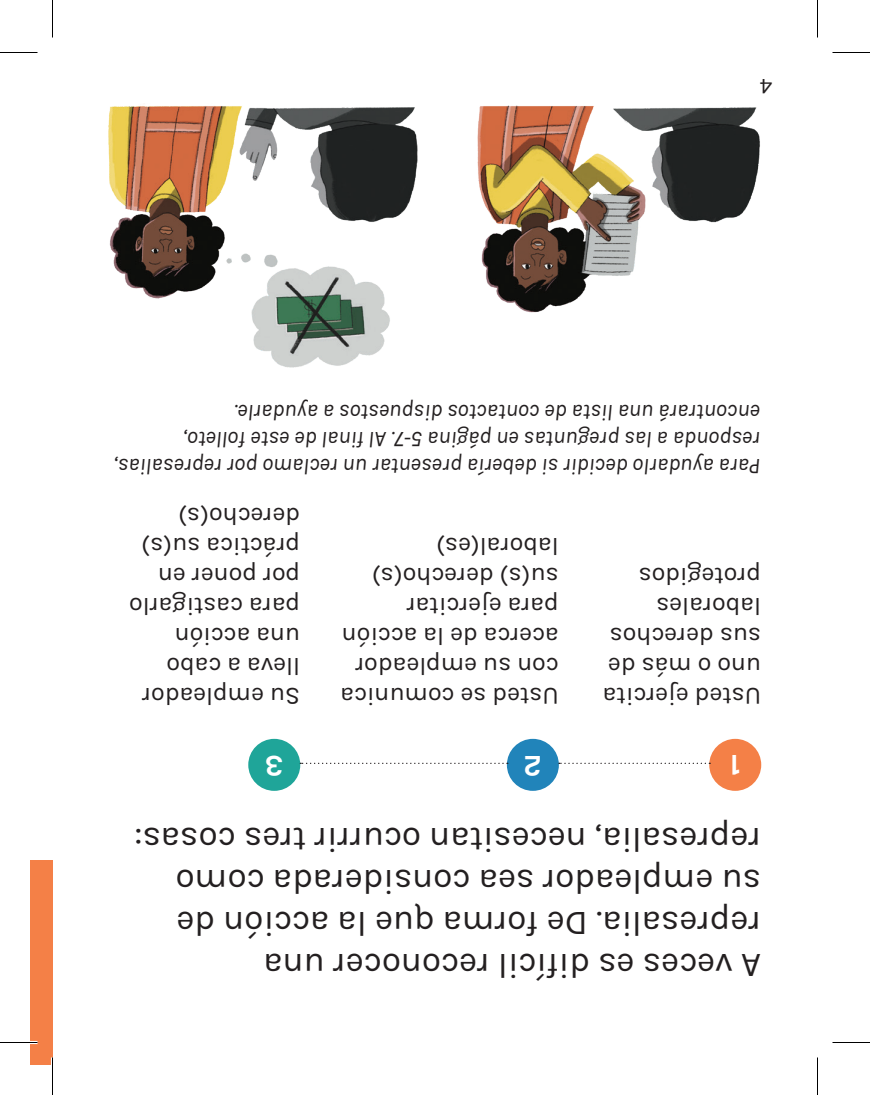
<style>
.page{position:relative;width:870px;height:1095px;background:#fff}
.page>*{position:absolute;margin:0;border:0;box-sizing:border-box;transform-origin:0 0}
.t1{font:35px/42px "Karla";color:#231f20}
.t2{font:700 30px "Karla";color:#fff}
.t3{font:25px/30px "Karla";color:#231f20}
.t4{font:italic 22.5px/27px "Karla";color:#231f20}
.t5{font:22.5px "Karla";color:#231f20}
</style>
<div class="page">
<div style="left:30px;top:860px;width:22px;height:205px;background:#f48047"></div>
<div style="left:709px;top:739px;width:52px;height:52px;background:#f48047;border-radius:50%"></div>
<div style="left:507px;top:739px;width:52px;height:52px;background:#2184ba;border-radius:50%"></div>
<div style="left:248px;top:739px;width:52px;height:52px;background:#1fa599;border-radius:50%"></div>
<svg style="left:559px;top:763px;width:151px;height:1px"></svg>
<svg style="left:300px;top:763px;width:208px;height:1px"></svg>
<img style="left:109px;top:105px;width:651px;height:263px">
<hr style="left:0;top:1041px;width:38px;height:3px;background:#fff">
<hr style="left:51px;top:1058px;width:3px;height:37px;background:#fff">
<hr style="left:0;top:52px;width:38px;height:1px;background:#000">
<hr style="left:832px;top:52px;width:38px;height:1px;background:#000">
<hr style="left:0;top:1042px;width:38px;height:1px;background:#000">
<hr style="left:832px;top:1042px;width:38px;height:1px;background:#000">
<hr style="left:52px;top:0;width:1px;height:38px;background:#000">
<hr style="left:52px;top:1058px;width:1px;height:37px;background:#000">
<hr style="left:817px;top:0;width:1px;height:38px;background:#000">
<hr style="left:817px;top:1058px;width:1px;height:37px;background:#000">
<p class="t5" style="left:772px;top:101px;width:14px;rotate:-180deg">4</p>
<p class="t4" style="left:761px;top:480px;width:648px;rotate:-180deg">Para ayudarlo decidir si debería presentar un reclamo por represalias, responda a las preguntas en página 5-7. Al final de este folleto, encontrará una lista de contactos dispuestos a ayudarle.</p>
<p class="t3" style="left:300px;top:712px;width:173px;rotate:-180deg">Su empleador lleva a cabo una acción para castigarlo por poner en práctica su(s) derecho(s)</p>
<p class="t3" style="left:559px;top:712px;width:220px;rotate:-180deg">Usted se comunica con su empleador acerca de la acción para ejercitar<br>su(s) derecho(s) laboral(es)</p>
<p class="t3" style="left:761px;top:712px;width:160px;rotate:-180deg">Usted ejercita uno o más de sus derechos laborales protegidos</p>
<p class="t2" style="left:284px;top:784px;width:20px;rotate:-180deg">3</p>
<p class="t2" style="left:542px;top:784px;width:20px;rotate:-180deg">2</p>
<p class="t2" style="left:741px;top:783px;width:12px;rotate:-180deg">1</p>
<p class="t1" style="left:761px;top:988px;width:628px;rotate:-180deg">A veces es difícil reconocer una represalia. De forma que la acción de su empleador sea considerada como represalia, necesitan ocurrir tres cosas:</p>
</div>
